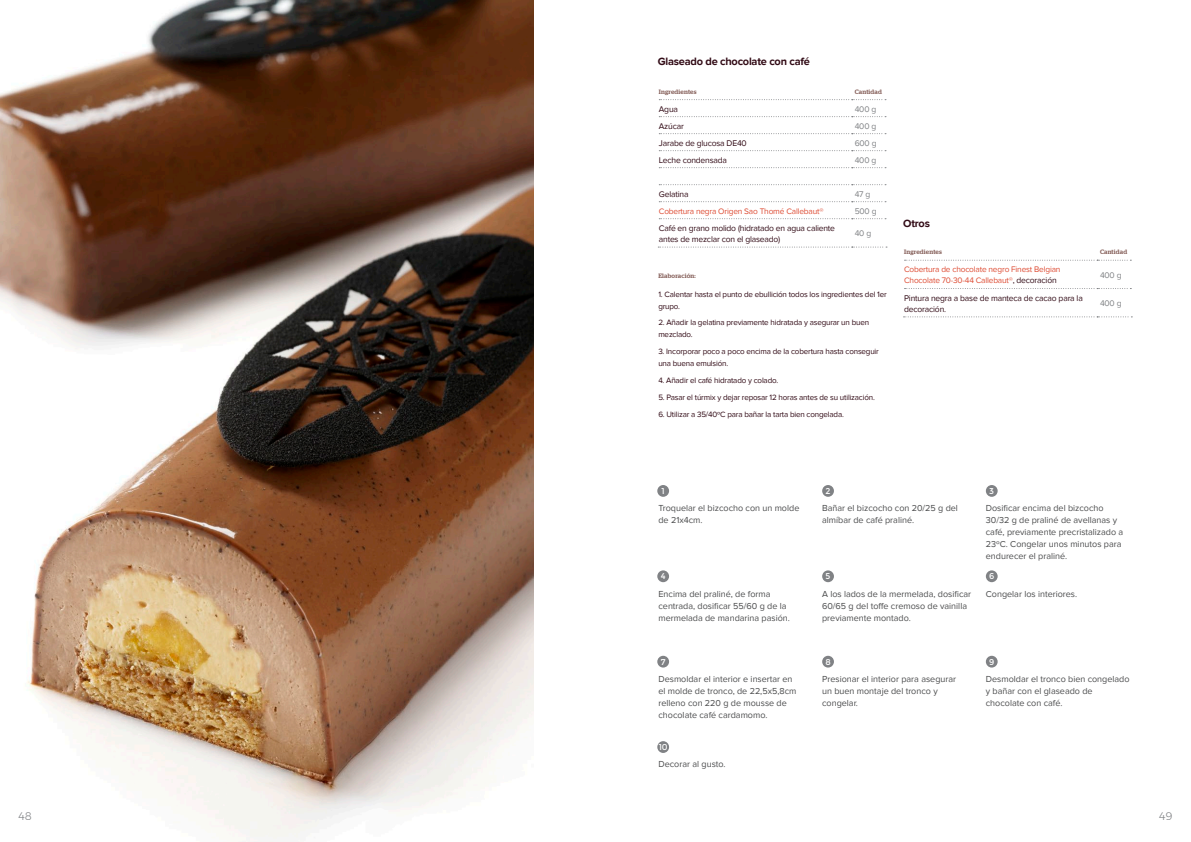
<style>
.page{position:relative;width:1191px;height:842px;background:#fff}
.page>*{position:absolute;margin:0;border:0;box-sizing:border-box;transform-origin:0 0}
.t1{font:700 11px "Proxima Nova";letter-spacing:-.02em;color:#320b16}
.t2{font:300 11px "Montserrat";color:#808285}
.t3{font:9px/12px "Proxima Nova";color:#4b4c4d}
.t4{font:8.5px/11px "Proxima Nova";letter-spacing:-.02em;color:#320b16}
.t5{font:8.5px "Proxima Nova";letter-spacing:-.02em;color:#808285}
.t6{font:8.4px "Montserrat";color:#fff}
.t7{font:8.3px/11px "Proxima Nova";letter-spacing:-.02em;color:#de4c34}
.ELABORACIO_2{font:8px/12px "Proxima Nova";letter-spacing:-.02em;color:#320b16}
.t8{font:500 6.3px "Stag";letter-spacing:.03em;color:#835c56}
.s1{font-size:8.5px;color:#320b16}
</style>
<div class="page">
<svg style="left:659px;top:116px;width:227px;height:1px"></svg>
<svg style="left:659px;top:133px;width:227px;height:1px"></svg>
<svg style="left:659px;top:150px;width:227px;height:1px"></svg>
<svg style="left:659px;top:167px;width:227px;height:1px"></svg>
<svg style="left:659px;top:184px;width:227px;height:1px"></svg>
<svg style="left:659px;top:201px;width:227px;height:1px"></svg>
<svg style="left:659px;top:218px;width:227px;height:1px"></svg>
<svg style="left:658px;top:247px;width:229px;height:1px"></svg>
<svg style="left:659px;top:99px;width:227px;height:1px"></svg>
<svg style="left:904px;top:288px;width:227px;height:1px"></svg>
<svg style="left:903px;top:316px;width:229px;height:1px"></svg>
<svg style="left:904px;top:260px;width:227px;height:1px"></svg>
<div style="left:657px;top:485px;width:12px;height:12px;background:#808285;border-radius:50%"></div>
<div style="left:657px;top:570px;width:12px;height:12px;background:#808285;border-radius:50%"></div>
<div style="left:657px;top:656px;width:12px;height:11px;background:#808285;border-radius:50%"></div>
<div style="left:657px;top:741px;width:12px;height:12px;background:#808285;border-radius:50%"></div>
<div style="left:822px;top:485px;width:12px;height:12px;background:#808285;border-radius:50%"></div>
<div style="left:822px;top:570px;width:12px;height:12px;background:#808285;border-radius:50%"></div>
<div style="left:822px;top:656px;width:12px;height:11px;background:#808285;border-radius:50%"></div>
<div style="left:985px;top:485px;width:12px;height:12px;background:#808285;border-radius:50%"></div>
<div style="left:985px;top:570px;width:12px;height:12px;background:#808285;border-radius:50%"></div>
<div style="left:985px;top:656px;width:12px;height:11px;background:#808285;border-radius:50%"></div>
<img style="left:0;top:0;width:533px;height:842px">
<p class="t1" style="left:658px;top:55px;width:154px">Glaseado de chocolate con café</p>
<p class="t8" style="left:659px;top:88px;width:39px">Ingredientes</p>
<p class="t8" style="left:854px;top:88px;width:29px">Cantidad</p>
<p class="t4" style="left:659px;top:103px;width:21px">Agua</p>
<p class="t5" style="left:854px;top:104px;width:23px">400 g</p>
<p class="t4" style="left:659px;top:120px;width:26px">Azúcar</p>
<p class="t5" style="left:854px;top:121px;width:23px">400 g</p>
<p class="t4" style="left:659px;top:137px;width:89px">Jarabe de glucosa DE40</p>
<p class="t5" style="left:854px;top:138px;width:23px">600 g</p>
<p class="t4" style="left:659px;top:154px;width:70px">Leche condensada</p>
<p class="t5" style="left:854px;top:155px;width:23px">400 g</p>
<p class="t4" style="left:659px;top:188px;width:31px">Gelatina</p>
<p class="t5" style="left:854px;top:189px;width:17px">47 g</p>
<p class="t7" style="left:659px;top:205px;width:166px">Cobertura negra Origen Sao Thomé Callebaut®</p>
<p class="t5" style="left:854px;top:206px;width:23px">500 g</p>
<p class="t4" style="left:659px;top:223px;width:178px">Café en grano molido (hidratado en agua caliente antes de mezclar con el glaseado)</p>
<p class="t5" style="left:854px;top:229px;width:18px">40 g</p>
<p class="t8" style="left:658px;top:272px;width:39px">Elaboración:</p>
<p class="ELABORACIO_2" style="left:658px;top:288px;width:230px">1. Calentar hasta el punto de ebullición todos los ingredientes del 1er grupo.</p>
<p class="ELABORACIO_2" style="left:658px;top:317px;width:212px">2. Añadir la gelatina previamente hidratada y asegurar un buen mezclado.</p>
<p class="ELABORACIO_2" style="left:658px;top:346px;width:222px">3. Incorporar poco a poco encima de la cobertura hasta conseguir una buena emulsión.</p>
<p class="ELABORACIO_2" style="left:658px;top:375px;width:121px">4. Añadir el café hidratado y colado.</p>
<p class="ELABORACIO_2" style="left:658px;top:392px;width:218px">5. Pasar el túrmix y dejar reposar 12 horas antes de su utilización.</p>
<p class="ELABORACIO_2" style="left:658px;top:409px;width:187px">6. Utilizar a 35/40ºC para bañar la tarta bien congelada.</p>
<p class="t1" style="left:903px;top:217px;width:28px">Otros</p>
<p class="t8" style="left:904px;top:248px;width:39px">Ingredientes</p>
<p class="t8" style="left:1100px;top:248px;width:29px">Cantidad</p>
<p class="t7" style="left:904px;top:264px;width:158px">Cobertura de chocolate negro Finest Belgian<br>Chocolate 70-30-44 Callebaut®<span class="s1">, decoración</span></p>
<p class="t5" style="left:1100px;top:270px;width:23px">400 g</p>
<p class="t4" style="left:904px;top:292px;width:180px">Pintura negra a base de manteca de cacao para la decoración.</p>
<p class="t5" style="left:1100px;top:298px;width:23px">400 g</p>
<p class="t6" style="left:661px;top:486px;width:5px">1</p>
<p class="t6" style="left:825px;top:486px;width:6px">2</p>
<p class="t6" style="left:989px;top:486px;width:6px">3</p>
<p class="t3" style="left:658px;top:502px;width:142px">Troquelar el bizcocho con un molde de 21x4cm.</p>
<p class="t6" style="left:661px;top:572px;width:6px">4</p>
<p class="t3" style="left:658px;top:588px;width:133px">Encima del praliné, de forma centrada, dosificar 55/60 g de la mermelada de mandarina pasión.</p>
<p class="t3" style="left:822px;top:502px;width:137px">Bañar el bizcocho con 20/25 g del almíbar de café praliné.</p>
<p class="t6" style="left:825px;top:571px;width:6px">5</p>
<p class="t3" style="left:822px;top:588px;width:150px">A los lados de la mermelada, dosificar<br>60/65 g del toffe cremoso de vainilla previamente montado.</p>
<p class="t3" style="left:985px;top:502px;width:139px">Dosificar encima del bizcocho<br>30/32 g de praliné de avellanas y café, previamente precristalizado a<br>23ºC. Congelar unos minutos para endurecer el praliné.</p>
<p class="t3" style="left:985px;top:588px;width:93px">Congelar los interiores.</p>
<p class="t6" style="left:989px;top:571px;width:7px">6</p>
<p class="t6" style="left:661px;top:657px;width:6px">7</p>
<p class="t6" style="left:825px;top:657px;width:7px">8</p>
<p class="t6" style="left:989px;top:657px;width:7px">9</p>
<p class="t3" style="left:658px;top:673px;width:139px">Desmoldar el interior e insertar en el molde de tronco, de 22,5x5,8cm relleno con 220 g de mousse de chocolate café cardamomo.</p>
<p class="t3" style="left:822px;top:673px;width:135px">Presionar el interior para asegurar un buen montaje del tronco y congelar.</p>
<p class="t3" style="left:985px;top:673px;width:145px">Desmoldar el tronco bien congelado y bañar con el glaseado de chocolate con café.</p>
<p class="t6" style="left:659px;top:742px;width:10px">10</p>
<p class="t3" style="left:658px;top:758px;width:69px">Decorar al gusto.</p>
<p class="t2" style="left:18px;top:808px;width:15px">48</p>
<p class="t2" style="left:1159px;top:808px;width:15px">49</p>
</div>
